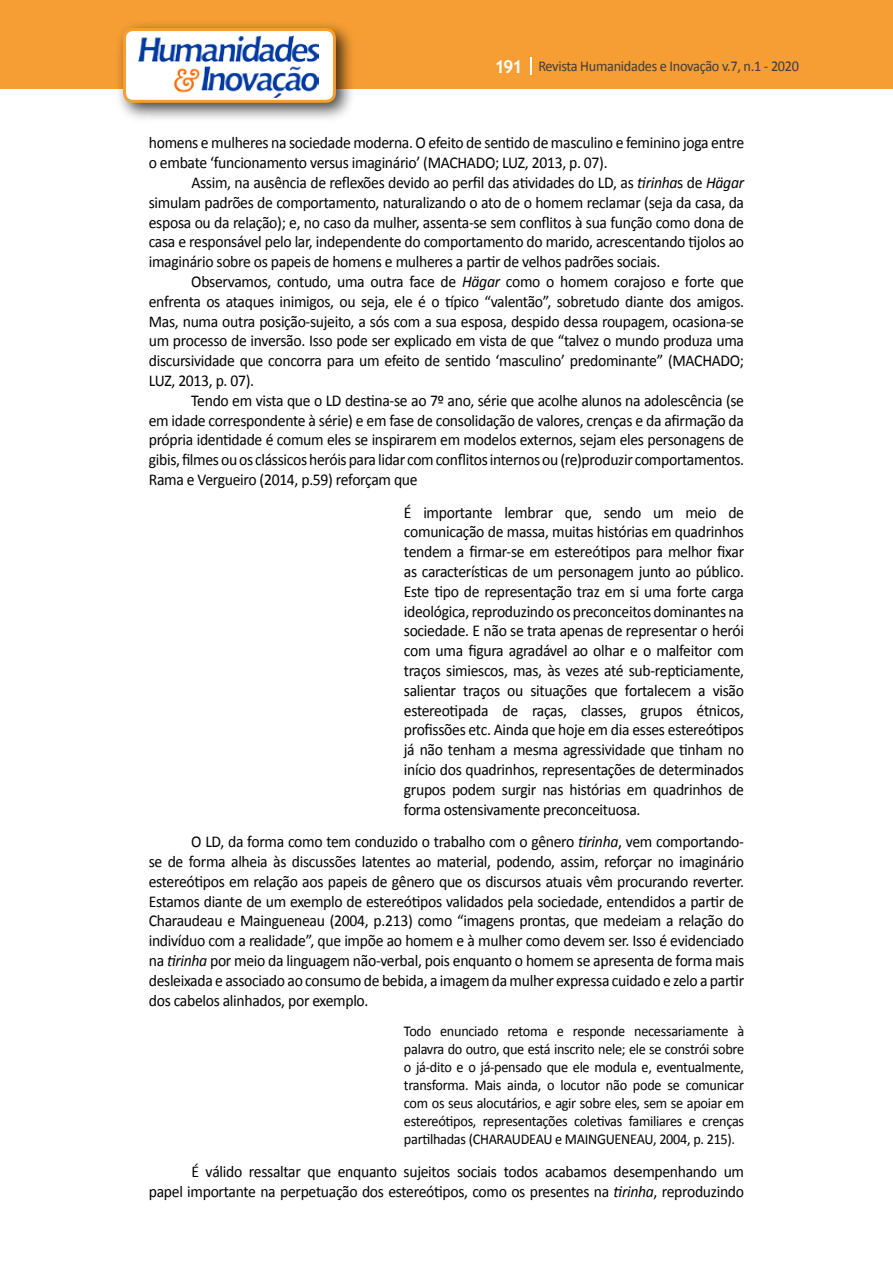
<style>
.page{position:relative;width:893px;height:1263px;background:#fff}
.page>*{position:absolute;margin:0;border:0;box-sizing:border-box;transform-origin:0 0}
.t1{font:16.5px/19.8px "Calibri";letter-spacing:-.02em;color:#000;text-align:justify;scale:.95 1}
.t2{font:15px/18px "Calibri";letter-spacing:-.02em;color:#000;text-align:justify;scale:.95 1}
.t3{font:15px "Calibri";letter-spacing:-.02em;color:#3c3c3b;scale:.95 1}
.s1{font-family:"Trebuchet MS";font-weight:700;font-size:18px;color:#fff}
.s2{font-style:italic}
</style>
<div class="page">
<div style="left:0;top:0;width:893px;height:88px;background:#f69e34"></div>
<svg style="left:530px;top:57px;width:2px;height:18px"></svg>
<div style="left:115px;top:20px;width:241px;height:103px;background:#000;opacity:.75"></div>
<div style="left:125px;top:30px;width:209px;height:71px;background:#fff;border-radius:9px"></div>
<img style="left:138px;top:35px;width:181px;height:62px">
<div style="left:123px;top:28px;width:213px;height:75px;border:3px solid #f69e34;border-radius:9px"></div>
<p class="t3" style="left:495px;top:57px;width:322px"><span class="s1">191</span> Revista Humanidades e Inovação v.7, n.1 - 2020</p>
<p class="t1" style="left:149px;top:133px;width:628px">homens e mulheres na sociedade moderna. O efeito de sentido de masculino e feminino joga entre o embate ‘funcionamento versus imaginário’ (MACHADO; LUZ, 2013, p. 07).</p>
<p class="t1" style="left:149px;top:173px;width:628px;text-indent:43px">Assim, na ausência de reflexões devido ao perfil das atividades do LD, as <span class="s2">tirinha</span>s de <span class="s2">Hägar </span>simulam padrões de comportamento, naturalizando o ato de o homem reclamar (seja da casa, da esposa ou da relação); e, no caso da mulher, assenta-se sem conflitos à sua função como dona de casa e responsável pelo lar, independente do comportamento do marido, acrescentando tijolos ao imaginário sobre os papeis de homens e mulheres a partir de velhos padrões sociais.</p>
<p class="t1" style="left:149px;top:272px;width:628px;text-indent:43px">Observamos, contudo, uma outra face de <span class="s2">Hägar</span> como o homem corajoso e forte que enfrenta os ataques inimigos, ou seja, ele é o típico “valentão”, sobretudo diante dos amigos.<br>Mas, numa outra posição-sujeito, a sós com a sua esposa, despido dessa roupagem, ocasiona-se um processo de inversão. Isso pode ser explicado em vista de que “talvez o mundo produza uma discursividade que concorra para um efeito de sentido ‘masculino’ predominante” (MACHADO; LUZ, 2013, p. 07).</p>
<p class="t1" style="left:149px;top:391px;width:628px;text-indent:43px">Tendo em vista que o LD destina-se ao 7º ano, série que acolhe alunos na adolescência (se em idade correspondente à série) e em fase de consolidação de valores, crenças e da afirmação da própria identidade é comum eles se inspirarem em modelos externos, sejam eles personagens de gibis,filmesouos clássicosheróispara lidar comconflitosinternosou(re)produzir comportamentos.<br>Rama e Vergueiro (2014, p.59) reforçam que</p>
<p class="t1" style="left:404px;top:502px;width:360px">É importante lembrar que, sendo um meio de comunicação de massa, muitas histórias em quadrinhos tendem a firmar-se em estereótipos para melhor fixar as características de um personagem junto ao público.<br>Este tipo de representação traz em si uma forte carga ideológica, reproduzindo os preconceitos dominantes na sociedade. E não se trata apenas de representar o herói com uma figura agradável ao olhar e o malfeitor com traços simiescos, mas, às vezes até sub-repticiamente, salientar traços ou situações que fortalecem a visão estereotipada de raças, classes, grupos étnicos, profissões etc. Ainda que hoje em dia esses estereótipos já não tenham a mesma agressividade que tinham no início dos quadrinhos, representações de determinados grupos podem surgir nas histórias em quadrinhos de forma ostensivamente preconceituosa.</p>
<p class="t1" style="left:149px;top:832px;width:628px;text-indent:43px">O LD, da forma como tem conduzido o trabalho com o gênero <span class="s2">tirinha</span>, vem comportando&shy;se de forma alheia às discussões latentes ao material, podendo, assim, reforçar no imaginário estereótipos em relação aos papeis de gênero que os discursos atuais vêm procurando reverter.<br>Estamos diante de um exemplo de estereótipos validados pela sociedade, entendidos a partir de Charaudeau e Maingueneau (2004, p.213) como “imagens prontas, que medeiam a relação do indivíduo com a realidade”, que impõe ao homem e à mulher como devem ser. Isso é evidenciado na <span class="s2">tirinha</span> por meio da linguagem não-verbal, pois enquanto o homem se apresenta de forma mais desleixada e associado ao consumo de bebida, a imagem da mulher expressa cuidado e zelo a partir dos cabelos alinhados, por exemplo.</p>
<p class="t2" style="left:404px;top:1022px;width:360px">Todo enunciado retoma e responde necessariamente à palavra do outro, que está inscrito nele; ele se constrói sobre o já-dito e o já-pensado que ele modula e, eventualmente, transforma. Mais ainda, o locutor não pode se comunicar com os seus alocutários, e agir sobre eles, sem se apoiar em estereótipos, representações coletivas familiares e crenças partilhadas (CHARAUDEAU e MAINGUENEAU, 2004, p. 215).</p>
<p class="t1" style="left:149px;top:1162px;width:628px;text-align:right">É válido ressaltar que enquanto sujeitos sociais todos acabamos desempenhando um<br>papel importante na perpetuação dos estereótipos, como os presentes na <span class="s2">tirinha</span>, reproduzindo</p>
</div>
